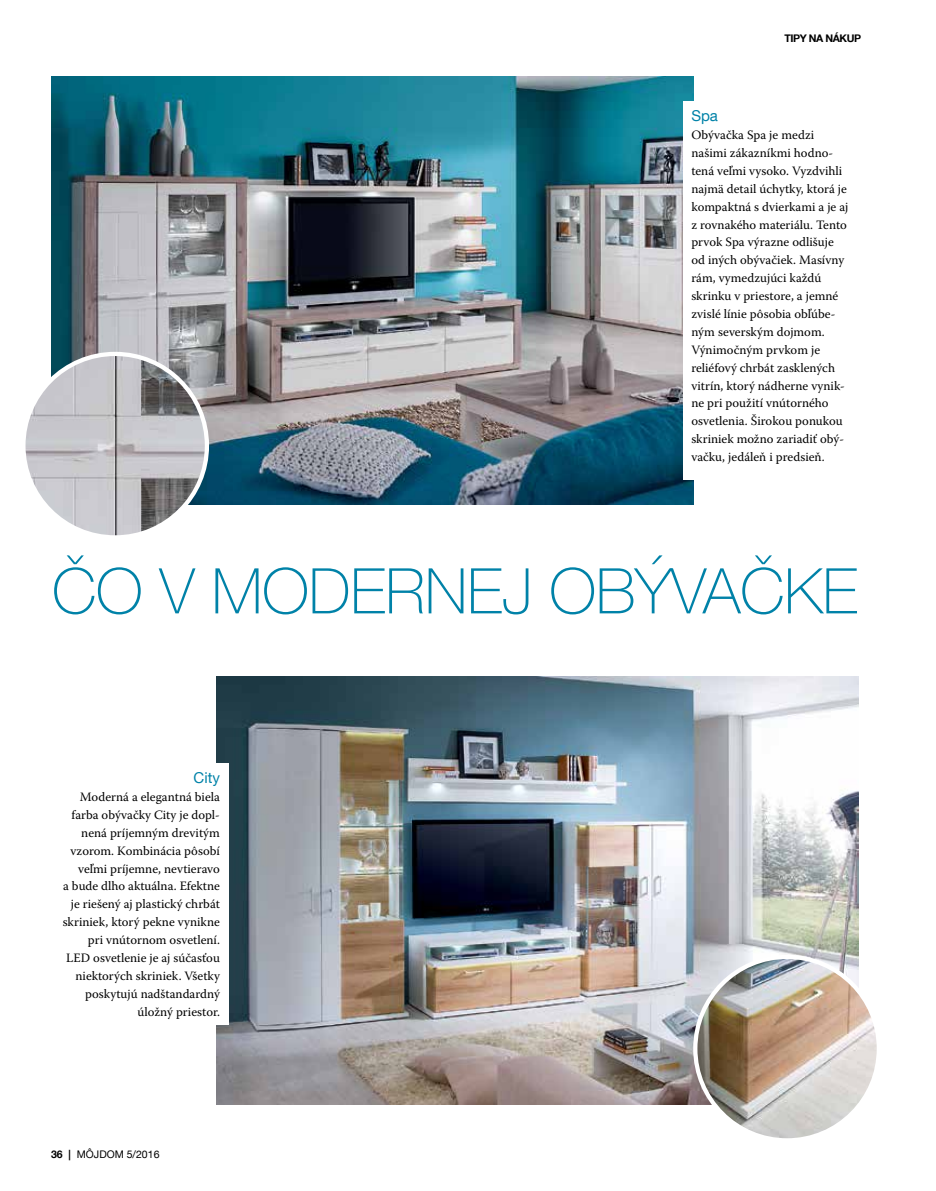
<style>
.page{position:relative;width:936px;height:1191px;background:#fff}
.page>*{position:absolute;margin:0;border:0;box-sizing:border-box;transform-origin:0 0}
.t1{font:100 63px "Helvetica Neue LT Com";letter-spacing:-.005em;color:#0082a8}
.t2{font:15px "Helvetica Neue LT Com";color:#0082a8}
.t3{font:12.75px/17.9px "Warnock Pro";color:#000}
.t4{font:10.5px "Helvetica Neue LT Com";color:#000}
.t5{font:700 10.5px "Helvetica Neue LT Com";letter-spacing:-.04em;color:#000}
.s1{font-weight:700}
</style>
<div class="page">
<img style="left:217px;top:677px;width:641px;height:427px">
<img style="left:52px;top:77px;width:641px;height:428px">
<div style="left:682px;top:102px;width:177px;height:378px;background:#fff"></div>
<div style="left:52px;top:763px;width:176px;height:261px;background:#fff"></div>
<img style="left:23px;top:354px;width:184px;height:183px;border-radius:92px">
<div style="left:21px;top:352px;width:188px;height:187px;border:4px solid #fff;border-radius:50%"></div>
<img style="left:695px;top:957px;width:183px;height:183px;border-radius:92px">
<div style="left:693px;top:954px;width:187px;height:188px;border:4px solid #fff;border-radius:50%"></div>
<p class="t5" style="left:784px;top:32px;width:78px">TIPY NA NÁKUP</p>
<p class="t2" style="left:691px;top:107px;width:28px">SPA</p>
<p class="t3" style="left:691px;top:126px;width:158px">Obývačka Spa je medzi našimi zákazníkmi hodno&shy;tená veľmi vysoko. Vyzdvihli najmä detail úchytky, ktorá je kompaktná s dvierkami a je aj z rovnakého materiálu. Tento prvok Spa výrazne odlišuje od iných obývačiek. Masívny rám, vymedzujúci každú skrinku v priestore, a jemné zvislé línie pôsobia obľúbe&shy;ným severským dojmom.<br>Výnimočným prvkom je reliéfový chrbát zasklených vitrín, ktorý nádherne vynik&shy;ne pri použití vnútorného osvetlenia. Širokou ponukou skriniek možno zariadiť obý&shy;vačku, jedáleň i predsieň.</p>
<h1 class="t1" style="left:52px;top:553px;width:807px">ČO V MODERNEJ OBÝVAČKE</h1>
<p class="t2" style="left:193px;top:768px;width:28px">CITY</p>
<p class="t3" style="left:63px;top:787px;width:159px;text-align:right">Moderná a elegantná biela farba obývačky City je dopl&shy;nená príjemným drevitým vzorom. Kombinácia pôsobí veľmi príjemne, nevtieravo<br>a bude dlho aktuálna. Efektne je riešený aj plastický chrbát skriniek, ktorý pekne vynikne pri vnútornom osvetlení.<br>LED osvetlenie je aj súčasťou niektorých skriniek. Všetky poskytujú nadštandardný úložný priestor.</p>
<p class="t4" style="left:51px;top:1147px;width:110px"><span class="s1">36 |</span> MÔJDOM 5/2016</p>
</div>
